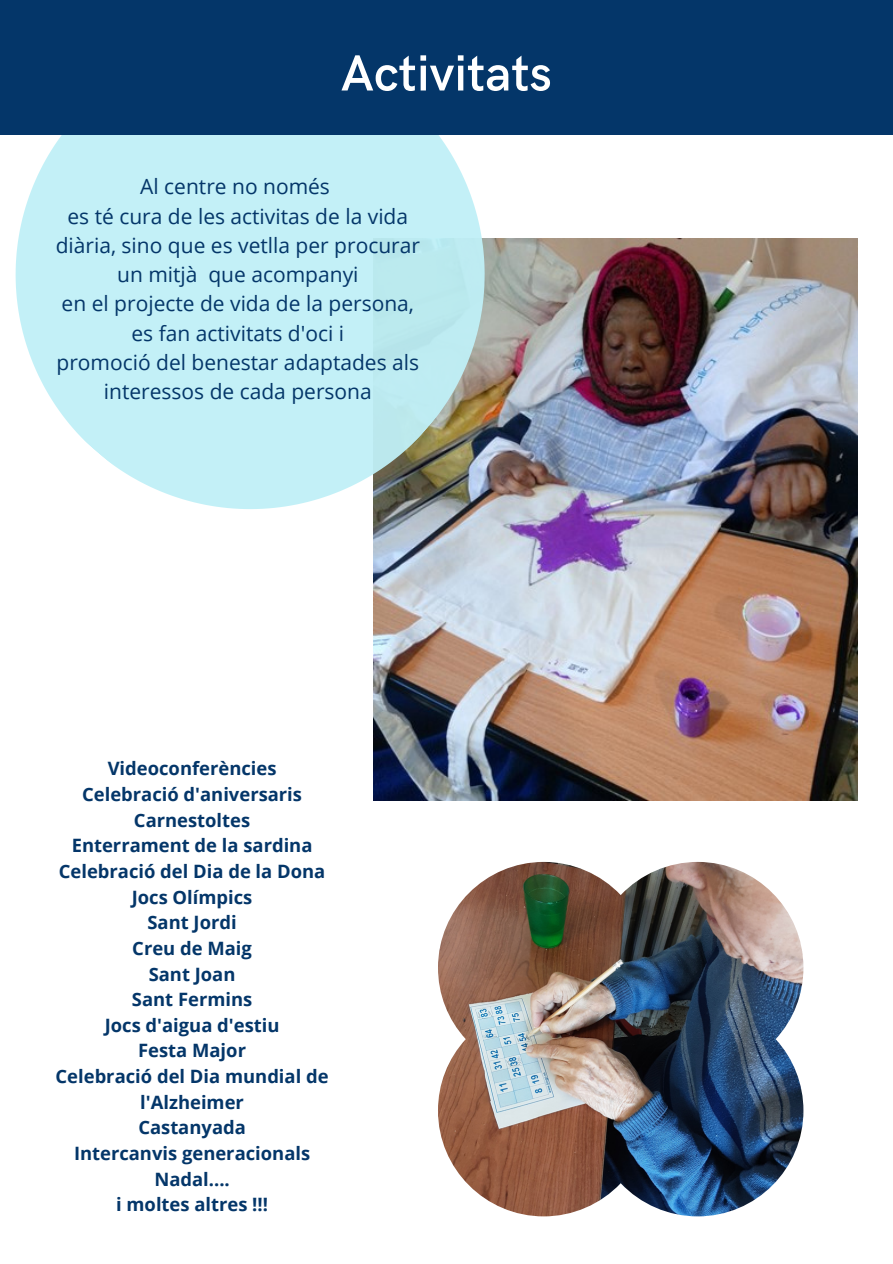
<style>
.page{position:relative;width:893px;height:1264px;background:#fff}
.page>*{position:absolute;margin:0;border:0;box-sizing:border-box;transform-origin:0 0}
.t1{font:600 51px "HK Grotesk";color:#fff}
.t2{font:21px/29.2px "Open Sans";color:#043669;text-align:center}
.t3{font:700 18.45px/25.7px "Open Sans";color:#043669;text-align:center}
</style>
<div class="page">
<img style="left:373px;top:238px;width:483px;height:562px">
<svg style="left:0;top:134px;width:580px;height:471px;fill:#c3f0f7"></svg>
<div style="left:0;top:0;width:892px;height:134px;background:#043669"></div>
<img style="left:438px;top:861px;width:365px;height:355px">
<p class="t1" style="left:341px;top:45px;width:212px">Activitats</p>
<p class="t2" style="left:140px;top:172px;width:191px">Al centre no només</p>
<p class="t2" style="left:56px;top:201px;width:366px">es té cura de les activitas de la vida diària, sino que es vetlla per procurar un mitjà que acompanyi</p>
<p class="t2" style="left:62px;top:288px;width:354px">en el projecte de vida de la persona,</p>
<p class="t2" style="left:131px;top:318px;width:214px">es fan activitats d'oci i</p>
<p class="t2" style="left:56px;top:347px;width:364px">promoció del benestar adaptades als interessos de cada persona</p>
<p class="t3" style="left:108px;top:755px;width:170px">Videoconferències</p>
<p class="t3" style="left:82px;top:781px;width:221px">Celebració d'aniversaris</p>
<p class="t3" style="left:134px;top:806px;width:118px">Carnestoltes</p>
<p class="t3" style="left:72px;top:832px;width:242px">Enterrament de la sardina</p>
<p class="t3" style="left:59px;top:858px;width:268px">Celebració del Dia de la Dona</p>
<p class="t3" style="left:132px;top:883px;width:122px">Jocs Olímpics</p>
<p class="t3" style="left:147px;top:909px;width:91px">Sant Jordi</p>
<p class="t3" style="left:132px;top:934px;width:121px">Creu de Maig</p>
<p class="t3" style="left:149px;top:960px;width:88px">Sant Joan</p>
<p class="t3" style="left:132px;top:986px;width:122px">Sant Fermins</p>
<p class="t3" style="left:105px;top:1011px;width:176px">Jocs d'aigua d'estiu</p>
<p class="t3" style="left:138px;top:1037px;width:109px">Festa Major</p>
<p class="t3" style="left:56px;top:1063px;width:274px">Celebració del Dia mundial de l'Alzheimer</p>
<p class="t3" style="left:138px;top:1114px;width:109px">Castanyada</p>
<p class="t3" style="left:74px;top:1139px;width:238px">Intercanvis generacionals</p>
<p class="t3" style="left:154px;top:1165px;width:77px">Nadal....</p>
<p class="t3" style="left:116px;top:1191px;width:153px">i moltes altres !!!</p>
</div>
